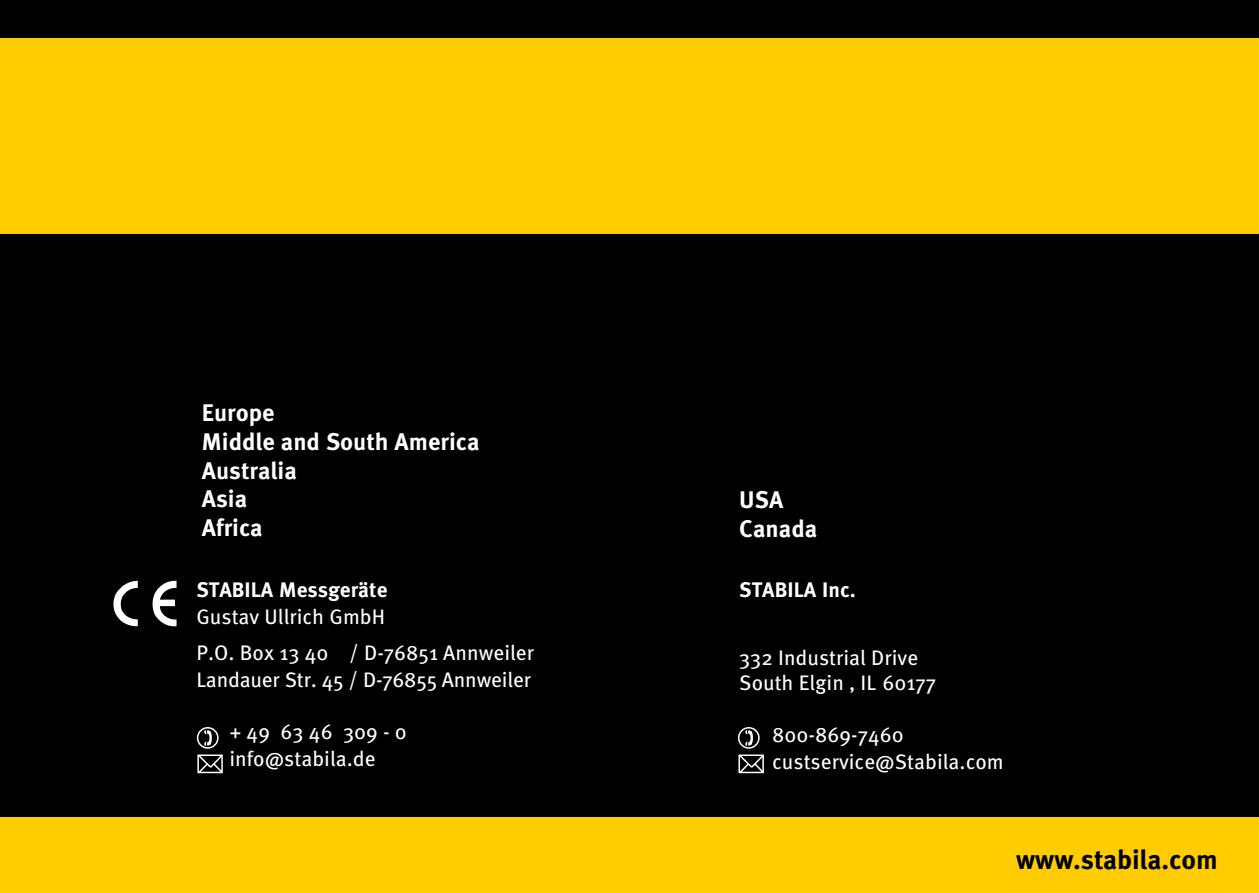
<style>
.page{position:relative;width:1259px;height:893px;background:#000}
.page>*{position:absolute;margin:0;border:0;box-sizing:border-box;transform-origin:0 0}
.t1{font:700 27px "Meta Pro";letter-spacing:-.005em;color:#000}
.t2{font:700 24px "Meta Pro";color:#fff}
.t3{font:21px "Meta Pro";color:#fff}
.t4{font:700 21px "Meta Pro";color:#fff}
</style>
<div class="page">
<div style="left:0;top:818px;width:1259px;height:75px;background:#fc0"></div>
<div style="left:0;top:38px;width:1259px;height:195px;background:#fc0"></div>
<svg style="left:152px;top:580px;width:24px;height:47px"></svg>
<svg style="left:113px;top:581px;width:25px;height:45px"></svg>
<svg style="left:738px;top:754px;width:26px;height:20px"></svg>
<svg style="left:745px;top:730px;width:8px;height:16px"></svg>
<div style="left:738px;top:727px;width:21px;height:22px;border:2px solid #fff;border-radius:50%"></div>
<svg style="left:197px;top:754px;width:26px;height:20px"></svg>
<svg style="left:204px;top:730px;width:8px;height:16px"></svg>
<div style="left:197px;top:727px;width:22px;height:22px;border:2px solid #fff;border-radius:50%"></div>
<p class="t2" style="left:202px;top:394px;width:74px">Europe</p>
<p class="t2" style="left:202px;top:423px;width:279px">Middle and South America</p>
<p class="t2" style="left:202px;top:452px;width:96px">Australia</p>
<p class="t2" style="left:202px;top:480px;width:47px">Asia</p>
<p class="t2" style="left:202px;top:509px;width:62px">Africa</p>
<p class="t4" style="left:196px;top:573px;width:193px">STABILA Messgeräte</p>
<p class="t3" style="left:196px;top:601px;width:190px">Gustav Ullrich GmbH</p>
<p class="t3" style="left:196px;top:637px;width:339px">P.O. Box 13 40 / D-76851 Annweiler</p>
<p class="t3" style="left:196px;top:664px;width:336px">Landauer Str. 45 / D-76855 Annweiler</p>
<p class="t3" style="left:229px;top:716px;width:179px">+ 49 63 46 309 - 0</p>
<p class="t3" style="left:229px;top:743px;width:148px">info@stabila.de</p>
<p class="t2" style="left:739px;top:481px;width:45px">USA</p>
<p class="t2" style="left:739px;top:509px;width:80px">Canada</p>
<p class="t4" style="left:739px;top:573px;width:118px">STABILA Inc.</p>
<p class="t3" style="left:739px;top:641px;width:181px">332 Industrial Drive</p>
<p class="t3" style="left:739px;top:666px;width:198px">South Elgin , IL 60177</p>
<p class="t3" style="left:772px;top:718px;width:133px">800-869-7460</p>
<p class="t3" style="left:772px;top:745px;width:233px">custservice@Stabila.com</p>
<p class="t1" style="left:1016px;top:839px;width:203px">www.stabila.com</p>
</div>
